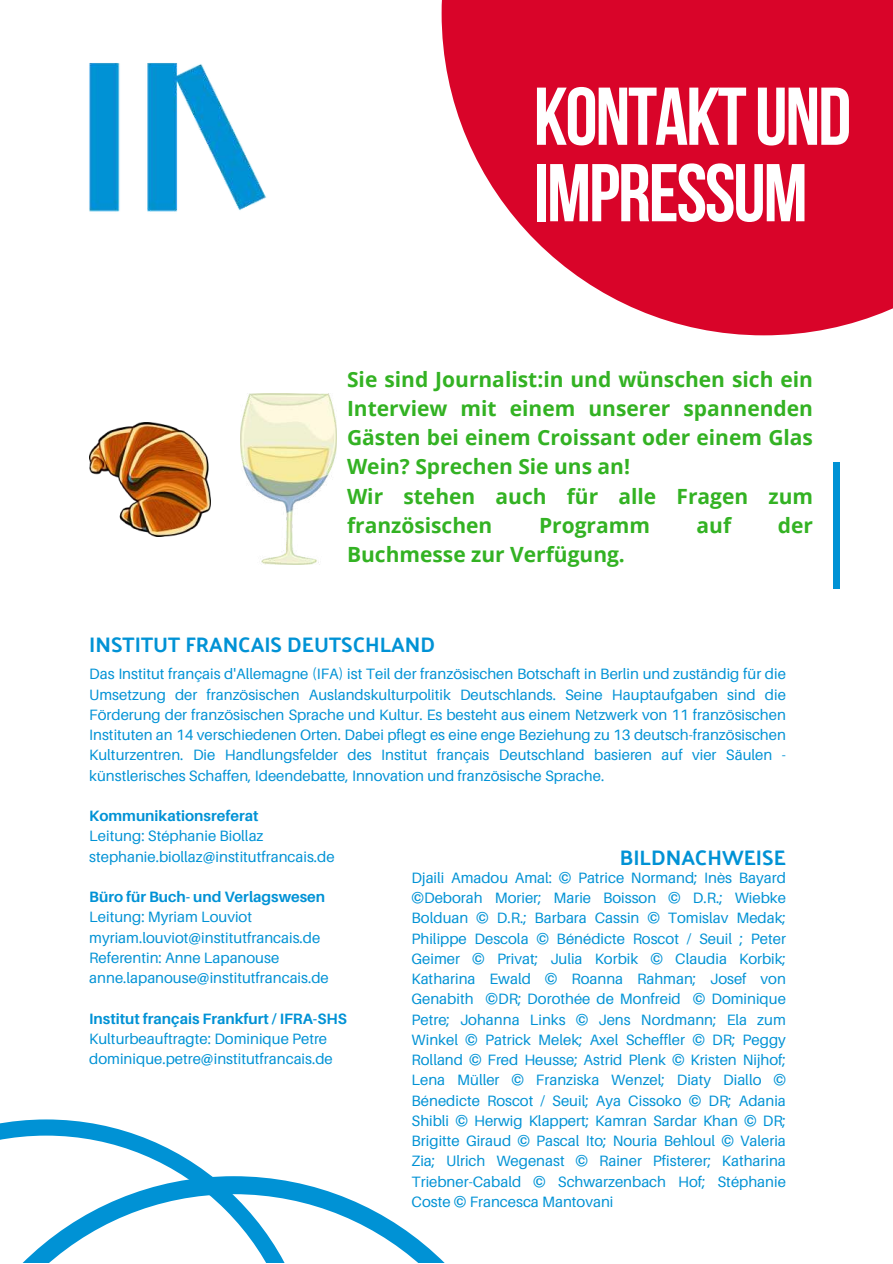
<style>
.page{position:relative;width:893px;height:1264px;background:#fff}
.page>*{position:absolute;margin:0;border:0;box-sizing:border-box;transform-origin:0 0}
.t1{font:700 81.75px/76.5px "Bebas Neue";letter-spacing:-.025em;color:#fff}
.t2{font:700 21px/29.2px "Open Sans";color:#33b223}
.t3{font:700 21px "Palanquin";color:#0092d5}
.t4{font:15px/20.2px "Aileron";color:#0092d5}
.t5{font:700 15px "Aileron";color:#0092d5}
</style>
<div class="page">
<svg style="left:0;top:1119px;width:212px;height:57px"></svg>
<svg style="left:441px;top:0;width:451px;height:335px;fill:#d90429"></svg>
<div style="left:833px;top:463px;width:7px;height:126px;background:#0092d5"></div>
<img style="left:89px;top:63px;width:178px;height:149px">
<svg style="left:23px;top:1176px;width:421px;height:86px"></svg>
<img style="left:89px;top:422px;width:122px;height:114px">
<img style="left:240px;top:394px;width:96px;height:171px">
<h1 class="t1" style="left:533px;top:86px;width:319px">KONTAKTUND<br>IMPRESSUM</h1>
<h2 class="t2" style="left:347px;top:364px;width:467px">Sie sind Journalist:in und wünschen sich ein Interview mit einem unserer spannenden Gästen bei einem Croissant oder einem Glas Wein? Sprechen Sie uns an!<br>Wir stehen auch für alle Fragen zum französischen</h2>
<h2 class="t2" style="left:539px;top:510px;width:112px">Programm</h2>
<h2 class="t2" style="left:696px;top:510px;width:36px">auf</h2>
<h2 class="t2" style="left:777px;top:510px;width:37px">der</h2>
<h2 class="t2" style="left:347px;top:539px;width:279px">Buchmesse zur Verfügung.</h2>
<h2 class="t3" style="left:89px;top:632px;width:347px">INSTITUT FRANCAIS DEUTSCHLAND</h2>
<p class="t4" style="left:89px;top:663px;width:698px;text-align:justify">Das Institut français d'Allemagne (IFA) ist Teil der französischen Botschaft in Berlin und zuständig für die Umsetzung der französischen Auslandskulturpolitik Deutschlands. Seine Hauptaufgaben sind die Förderung der französischen Sprache und Kultur. Es besteht aus einem Netzwerk von 11 französischen Instituten an 14 verschiedenen Orten. Dabei pflegt es eine enge Beziehung zu 13 deutsch-französischen Kulturzentren. Die Handlungsfelder des Institut français Deutschland basieren auf vier Säulen - künstlerisches Schaffen, Ideendebatte, Innovation und französische Sprache.</p>
<p class="t5" style="left:89px;top:806px;width:171px">Kommunikationsreferat</p>
<p class="t4" style="left:89px;top:825px;width:247px">Leitung: Stéphanie Biollaz stephanie.biollaz@institutfrancais.de</p>
<p class="t5" style="left:89px;top:887px;width:237px">Büro für Buch- und Verlagswesen</p>
<p class="t4" style="left:89px;top:906px;width:241px">Leitung: Myriam Louviot myriam.louviot@institutfrancais.de Referentin: Anne Lapanouse anne.lapanouse@institutfrancais.de</p>
<p class="t5" style="left:89px;top:1009px;width:259px">Institut français Frankfurt / IFRA-SHS</p>
<p class="t4" style="left:89px;top:1028px;width:245px">Kulturbeauftragte: Dominique Petre dominique.petre@institutfrancais.de</p>
<h2 class="t3" style="left:619px;top:845px;width:168px">BILDNACHWEISE</h2>
<p class="t4" style="left:411px;top:867px;width:376px;text-align:justify">Djaili Amadou Amal: © Patrice Normand; Inès Bayard ©Deborah Morier; Marie Boisson © D.R.; Wiebke Bolduan © D.R.; Barbara Cassin © Tomislav Medak; Philippe Descola © Bénédicte Roscot / Seuil ; Peter Geimer © Privat; Julia Korbik © Claudia Korbik; Katharina Ewald © Roanna Rahman; Josef von Genabith ©DR; Dorothée de Monfreid © Dominique Petre; Johanna Links © Jens Nordmann; Ela zum Winkel © Patrick Melek; Axel Scheffler © DR; Peggy Rolland © Fred Heusse; Astrid Plenk © Kristen Nijhof; Lena Müller © Franziska Wenzel; Diaty Diallo © Bénedicte Roscot / Seuil; Aya Cissoko © DR; Adania Shibli © Herwig Klappert; Kamran Sardar Khan © DR; Brigitte Giraud © Pascal Ito; Nouria Behloul © Valeria Zia; Ulrich Wegenast © Rainer Pfisterer; Katharina Triebner-Cabald © Schwarzenbach Hof; Stéphanie Coste © Francesca Mantovani</p>
</div>
